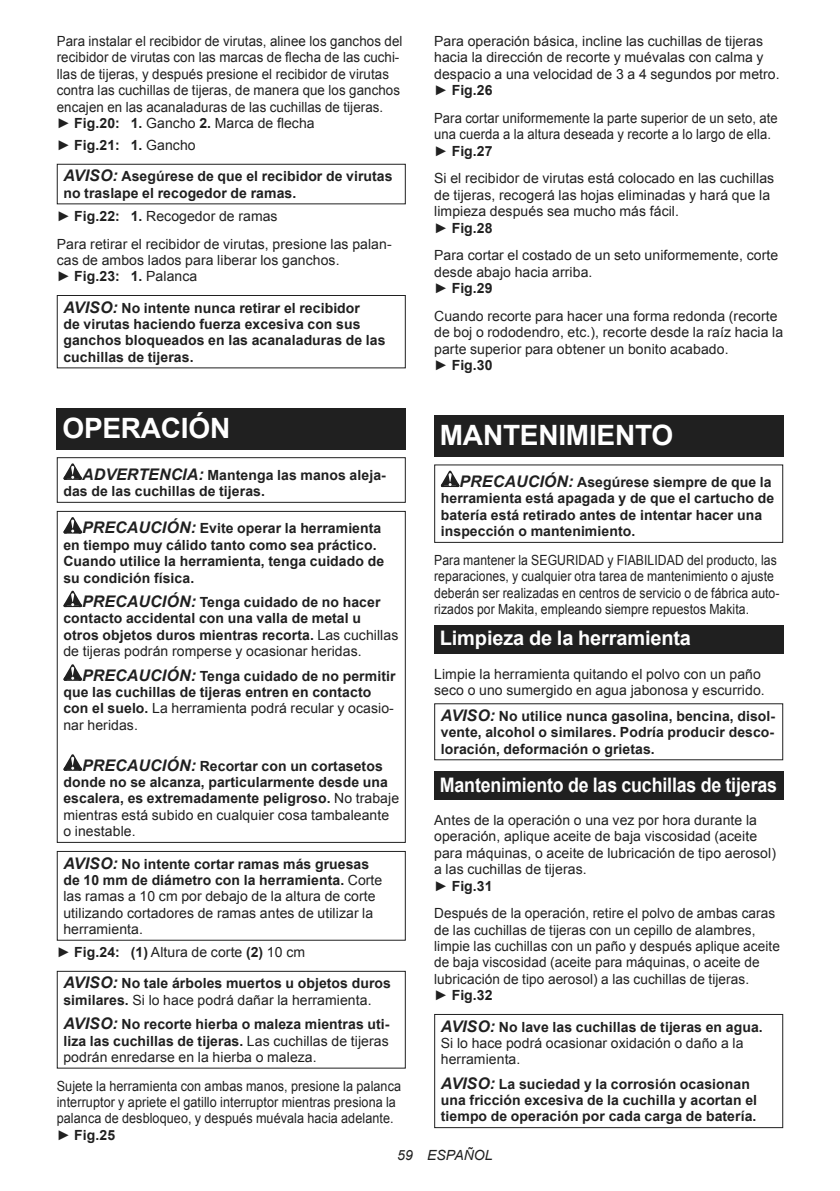
<style>
.page{position:relative;width:840px;height:1191px;background:#fff}
.page>*{position:absolute;margin:0;border:0;box-sizing:border-box;transform-origin:0 0}
.t1{font:700 28px "Arial";letter-spacing:-.01em;color:#fff}
.t2{font:700 20px "Arial";letter-spacing:-.01em;color:#fff;scale:.89 1}
.t3{font:700 20px "Arial";letter-spacing:-.01em;color:#fff}
.t4{font:700 14px/16.4px "Arial";letter-spacing:.005em;color:#202020}
.t5{font:14px/16.4px "Arial";letter-spacing:.005em;color:#202020}
.t6{font:14px/16.4px "Arial";letter-spacing:.005em;color:#202020;scale:.95 1}
.t7{font:14px/16.4px "Arial";letter-spacing:.005em;color:#202020;scale:.87 1}
.t8{font:14px/16.4px "Arial";letter-spacing:.005em;color:#202020;scale:.9 1}
.t9{font:14px/16.4px "Arial";letter-spacing:.005em;color:#202020;scale:.93 1}
.t10{font:italic 14px "Arial";letter-spacing:.005em;color:#202020}
.s1{font-weight:700}
.s2{font-weight:400}
.s3{font-style:italic;font-size:16px}
.s4{font-weight:700;font-style:italic;font-size:16px}
</style>
<div class="page">
<div style="left:57px;top:164px;width:348px;height:40px;border:1px solid #202020"></div>
<div style="left:57px;top:295px;width:348px;height:73px;border:1px solid #202020"></div>
<div style="left:57px;top:408px;width:348px;height:41px;background:#202020"></div>
<svg style="left:63px;top:463px;width:19px;height:17px"></svg>
<div style="left:57px;top:457px;width:348px;height:46px;border:1px solid #202020"></div>
<svg style="left:63px;top:517px;width:19px;height:16px"></svg>
<svg style="left:63px;top:590px;width:19px;height:17px"></svg>
<svg style="left:63px;top:664px;width:19px;height:16px"></svg>
<svg style="left:63px;top:754px;width:19px;height:16px"></svg>
<div style="left:57px;top:511px;width:348px;height:332px;border:1px solid #202020"></div>
<div style="left:57px;top:851px;width:348px;height:89px;border:1px solid #202020"></div>
<div style="left:57px;top:970px;width:348px;height:98px;border:1px solid #202020"></div>
<div style="left:434px;top:415px;width:348px;height:41px;background:#202020"></div>
<svg style="left:440px;top:470px;width:19px;height:17px"></svg>
<div style="left:434px;top:464px;width:348px;height:79px;border:1px solid #202020"></div>
<div style="left:434px;top:625px;width:348px;height:29px;background:#202020"></div>
<div style="left:434px;top:771px;width:348px;height:29px;background:#202020"></div>
<div style="left:434px;top:1014px;width:348px;height:114px;border:1px solid #202020"></div>
<p class="t6" style="left:57px;top:33px;width:365px">Para instalar el recibidor de virutas, alinee los ganchos del recibidor de virutas con las marcas de flecha de las cuchi&shy;llas de tijeras, y después presione el recibidor de virutas contra las cuchillas de tijeras, de manera que los ganchos encajen en las acanaladuras de las cuchillas de tijeras.<br>► <span class="s1">Fig.20: 1.</span> Gancho <span class="s1">2.</span> Marca de flecha</p>
<p class="t4" style="left:57px;top:138px;width:140px"><span class="s2">►</span> Fig.21: 1. <span class="s2">Gancho</span></p>
<p class="t4" style="left:63px;top:169px;width:330px"><span class="s3">AVISO:</span> Asegúrese de que el recibidor de virutas no traslape el recogedor de ramas.</p>
<p class="t5" style="left:57px;top:202px;width:336px;line-height:27.8px">► <span class="s1">Fig.22: 1.</span> Recogedor de ramas<br>Para retirar el recibidor de virutas, presione las palan-</p>
<p class="t5" style="left:57px;top:252px;width:284px">cas de ambos lados para liberar los ganchos. ► <span class="s1">Fig.23: 1.</span> Palanca</p>
<p class="t4" style="left:63px;top:300px;width:323px"><span class="s3">AVISO:</span> No intente nunca retirar el recibidor<br>de virutas haciendo fuerza excesiva con sus ganchos bloqueados en las acanaladuras de las cuchillas de tijeras.</p>
<h1 class="t1" style="left:62px;top:417px;width:169px">OPERACIÓN</h1>
<p class="t4" style="left:63px;top:468px;width:324px;text-indent:19px"><span class="s3">ADVERTENCIA:</span> Mantenga las manos aleja&shy;das de las cuchillas de tijeras.</p>
<p class="t4" style="left:63px;top:521px;width:322px;text-indent:19px"><span class="s3">PRECAUCIÓN:</span> Evite operar la herramienta en tiempo muy cálido tanto como sea práctico.<br>Cuando utilice la herramienta, tenga cuidado de su condición física.</p>
<p class="t4" style="left:63px;top:595px;width:336px;text-indent:19px"><span class="s3">PRECAUCIÓN:</span> Tenga cuidado de no hacer contacto accidental con una valla de metal u otros objetos duros mientras recorta. <span class="s2">Las cuchillas de tijeras podrán romperse y ocasionar heridas.</span></p>
<p class="t4" style="left:63px;top:668px;width:333px;text-indent:19px"><span class="s3">PRECAUCIÓN:</span> Tenga cuidado de no permitir que las cuchillas de tijeras entren en contacto con el suelo. <span class="s2">La herramienta podrá recular y ocasio&shy;nar heridas.</span></p>
<p class="t4" style="left:63px;top:758px;width:337px;text-indent:19px"><span class="s3">PRECAUCIÓN:</span> Recortar con un cortasetos donde no se alcanza, particularmente desde una escalera, es extremadamente peligroso. <span class="s2">No trabaje mientras está subido en cualquier cosa tambaleante o inestable.</span></p>
<p class="t5" style="left:63px;top:856px;width:320px"><span class="s4">AVISO:</span> <span class="s1">No intente cortar ramas más gruesas de 10 mm de diámetro con la herramienta.</span> Corte las ramas a 10 cm por debajo de la altura de corte utilizando cortadores de ramas antes de utilizar la herramienta.</p>
<p class="t5" style="left:57px;top:944px;width:250px">► <span class="s1">Fig.24: (1)</span> Altura de corte <span class="s1">(2)</span> 10 cm</p>
<p class="t4" style="left:63px;top:976px;width:329px"><span class="s3">AVISO:</span> No tale árboles muertos u objetos duros similares. <span class="s2">Si lo hace podrá dañar la herramienta.</span></p>
<p class="t4" style="left:63px;top:1017px;width:327px;text-align:justify"><span class="s3">AVISO:</span> No recorte hierba o maleza mientras uti&shy;liza las cuchillas de tijeras. <span class="s2">Las cuchillas de tijeras podrán enredarse en la hierba o maleza.</span></p>
<p class="t8" style="left:57px;top:1077px;width:384px">Sujete la herramienta con ambas manos, presione la palanca interruptor y apriete el gatillo interruptor mientras presiona la palanca de desbloqueo, y después muévala hacia adelante. ► <span class="s1">Fig.25</span></p>
<p class="t5" style="left:434px;top:33px;width:347px">Para operación básica, incline las cuchillas de tijeras hacia la dirección de recorte y muévalas con calma y despacio a una velocidad de 3 a 4 segundos por metro. ► <span class="s1">Fig.26</span></p>
<p class="t9" style="left:434px;top:110px;width:371px">Para cortar uniformemente la parte superior de un seto, ate una cuerda a la altura deseada y recorte a lo largo de ella. ► <span class="s1">Fig.27</span></p>
<p class="t5" style="left:434px;top:170px;width:341px">Si el recibidor de virutas está colocado en las cuchillas de tijeras, recogerá las hojas eliminadas y hará que la limpieza después sea mucho más fácil.<br>► <span class="s1">Fig.28</span></p>
<p class="t5" style="left:434px;top:247px;width:345px">Para cortar el costado de un seto uniformemente, corte desde abajo hacia arriba.<br>► <span class="s1">Fig.29</span></p>
<p class="t5" style="left:434px;top:308px;width:350px">Cuando recorte para hacer una forma redonda (recorte de boj o rododendro, etc.), recorte desde la raíz hacia la parte superior para obtener un bonito acabado.<br>► <span class="s1">Fig.30</span></p>
<h1 class="t1" style="left:439px;top:424px;width:235px">MANTENIMIENTO</h1>
<p class="t4" style="left:440px;top:475px;width:334px;text-indent:19px"><span class="s3">PRECAUCIÓN:</span> Asegúrese siempre de que la herramienta está apagada y de que el cartucho de batería está retirado antes de intentar hacer una inspección o mantenimiento.</p>
<p class="t7" style="left:434px;top:552px;width:398px">Para mantener la SEGURIDAD y FIABILIDAD del producto, las reparaciones, y cualquier otra tarea de mantenimiento o ajuste deberán ser realizadas en centros de servicio o de fábrica auto&shy;rizados por Makita, empleando siempre repuestos Makita.</p>
<h2 class="t3" style="left:439px;top:630px;width:252px">Limpieza de la herramienta</h2>
<p class="t5" style="left:434px;top:666px;width:332px">Limpie la herramienta quitando el polvo con un paño seco o uno sumergido en agua jabonosa y escurrido.</p>
<p class="t4" style="left:440px;top:709px;width:335px;text-align:justify"><span class="s3">AVISO:</span> No utilice nunca gasolina, bencina, disol&shy;vente, alcohol o similares. Podría producir desco&shy;loración, deformación o grietas.</p>
<h2 class="t2" style="left:439px;top:776px;width:380px">Mantenimiento de las cuchillas de tijeras</h2>
<p class="t5" style="left:434px;top:812px;width:343px">Antes de la operación o una vez por hora durante la operación, aplique aceite de baja viscosidad (aceite para máquinas, o aceite de lubricación de tipo aerosol) a las cuchillas de tijeras.<br>► <span class="s1">Fig.31</span></p>
<p class="t5" style="left:434px;top:905px;width:347px">Después de la operación, retire el polvo de ambas caras de las cuchillas de tijeras con un cepillo de alambres, limpie las cuchillas con un paño y después aplique aceite de baja viscosidad (aceite para máquinas, o aceite de lubricación de tipo aerosol) a las cuchillas de tijeras.<br>► <span class="s1">Fig.32</span></p>
<p class="t5" style="left:440px;top:1018px;width:323px"><span class="s4">AVISO:</span> <span class="s1">No lave las cuchillas de tijeras en agua.<br></span>Si lo hace podrá ocasionar oxidación o daño a la herramienta.</p>
<p class="t4" style="left:440px;top:1076px;width:317px"><span class="s3">AVISO:</span> La suciedad y la corrosión ocasionan una fricción excesiva de la cuchilla y acortan el tiempo de operación por cada carga de batería.</p>
<p class="t10" style="left:397px;top:1150px;width:97px">59 ESPAÑOL</p>
</div>
